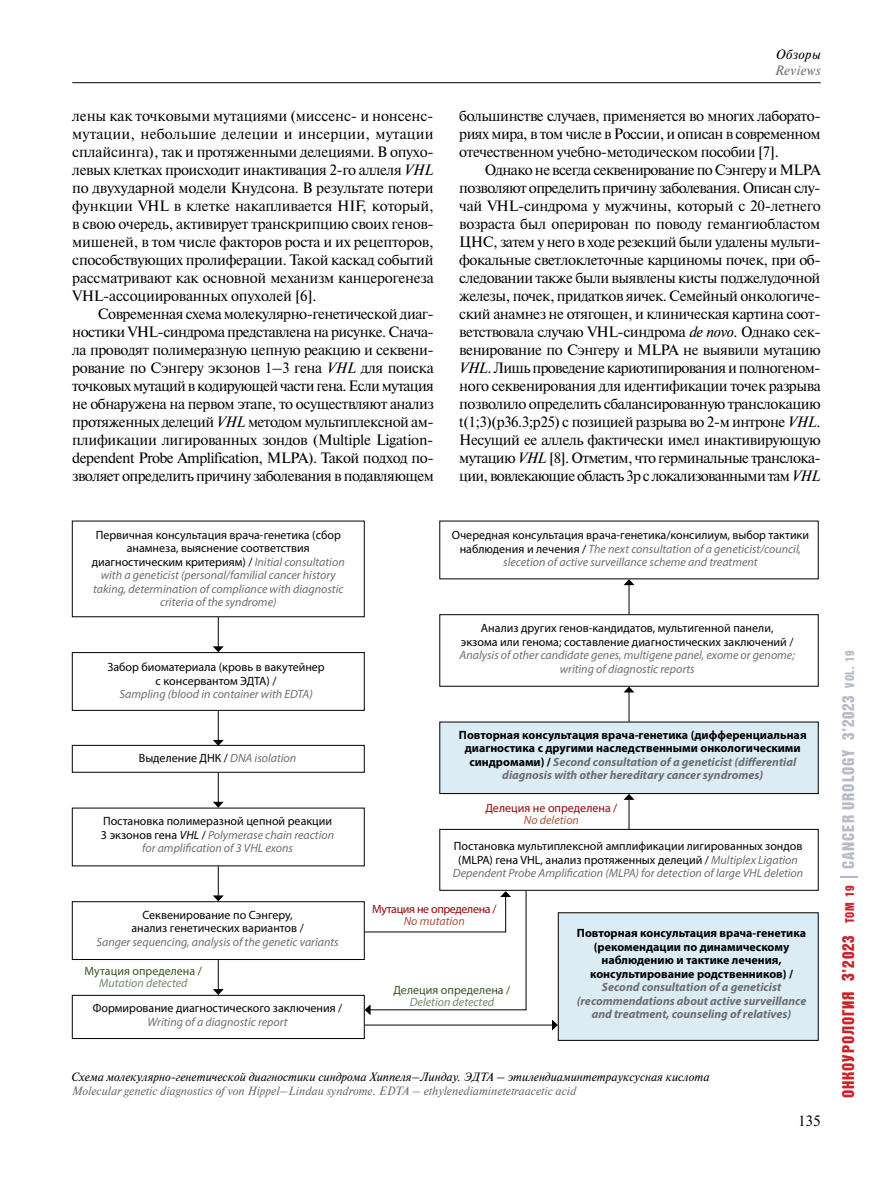
<style>
.page{position:relative;width:893px;height:1191px;background:#fff}
.page>*{position:absolute;margin:0;border:0;box-sizing:border-box;transform-origin:0 0}
.t1{font:16.5px "Bastion Kontrast Alt C";letter-spacing:.05em;color:#b7bbca}
.t2{font:15px/18px "Newton C";letter-spacing:-.035em;color:#000;text-align:justify}
.t3{font:italic 13.5px "Newton C";letter-spacing:.03em;color:#6d6e71}
.t4{font:italic 13.5px "Newton C";letter-spacing:.03em;color:#000}
.t5{font:italic 12px/13.5px "Myriad Pro";color:#6d6e71;text-align:center}
.t6{font:12px/13.5px "Myriad Pro";color:#000;text-align:center}
.t7{font:700 12px/13.5px "Myriad Pro";color:#000;text-align:center}
.t8{font:italic 700 12px/13.5px "Myriad Pro";color:#6d6e71;text-align:center}
.t9{font:italic 12px "Newton C";color:#000}
.t10{font:italic 12px "Newton C";color:#6d6e71}
.t11{font:12px "Myriad Pro";color:#385623}
.t12{font:italic 12px "Myriad Pro";color:#748965}
.t13{font:12px "Myriad Pro";letter-spacing:-.03em;color:#94070a}
.t14{font:italic 12px "Myriad Pro";color:#b1513b}
.t15{font:12px "Myriad Pro";letter-spacing:-.005em;color:#94070a}
.s1{font-style:italic}
.s2{font-style:normal;color:#000}
.s3{font-style:italic;color:#6d6e71}
.s4{color:#000}
.s5{color:#c9242b}
.s6{font-size:17.1px;color:#c9242b}
.s7{font-size:12.3px;color:#c9242b}
.s8{font-size:12.3px}
</style>
<div class="page">
<hr style="left:72px;top:82px;width:749px;height:1px;background:#000">
<svg style="left:840px;top:876px;width:18px;height:1px"></svg>
<div style="left:440px;top:722px;width:378px;height:71px;background:#dcecf5"></div>
<div style="left:439px;top:721px;width:380px;height:73px;border:1px solid #000"></div>
<div style="left:439px;top:829px;width:380px;height:61px;border:1px solid #000"></div>
<div style="left:558px;top:912px;width:260px;height:128px;background:#dcecf5"></div>
<div style="left:72px;top:652px;width:293px;height:59px;border:1px solid #000"></div>
<div style="left:72px;top:745px;width:293px;height:27px;border:1px solid #000"></div>
<div style="left:72px;top:901px;width:293px;height:59px;border:1px solid #000"></div>
<div style="left:72px;top:995px;width:293px;height:44px;border:1px solid #000"></div>
<div style="left:439px;top:614px;width:380px;height:72px;border:1px solid #000"></div>
<hr style="left:218px;top:617px;width:1px;height:30px;background:#000">
<svg style="left:213px;top:646px;width:11px;height:6px"></svg>
<hr style="left:629px;top:584px;width:1px;height:30px;background:#000">
<svg style="left:623px;top:579px;width:11px;height:6px"></svg>
<hr style="left:629px;top:691px;width:1px;height:30px;background:#000">
<svg style="left:623px;top:686px;width:11px;height:6px"></svg>
<hr style="left:629px;top:799px;width:1px;height:30px;background:#000">
<svg style="left:623px;top:794px;width:11px;height:6px"></svg>
<hr style="left:218px;top:711px;width:1px;height:30px;background:#000">
<svg style="left:213px;top:740px;width:11px;height:6px"></svg>
<hr style="left:218px;top:772px;width:1px;height:30px;background:#000">
<svg style="left:213px;top:802px;width:11px;height:5px"></svg>
<hr style="left:218px;top:866px;width:1px;height:30px;background:#000">
<svg style="left:213px;top:895px;width:11px;height:6px"></svg>
<hr style="left:218px;top:960px;width:1px;height:30px;background:#000">
<svg style="left:213px;top:989px;width:11px;height:6px"></svg>
<hr style="left:365px;top:1024px;width:188px;height:1px;background:#000">
<svg style="left:552px;top:1019px;width:6px;height:11px"></svg>
<svg style="left:364px;top:890px;width:163px;height:125px"></svg>
<p class="t2" style="left:72px;top:107px;width:363px">лены как точковыми мутациями (миссенс- и нонсенс&shy;мутации, небольшие делеции и инсерции, мутации сплайсинга), так и протяженными делециями. В опухо&shy;левых клетках происходит инактивация 2-го аллеля <span class="s1">VHL </span>по двухударной модели Кнудсона. В результате потери функции VHL в клетке накапливается HIF, который, в свою очередь, активирует транскрипцию своих генов&shy;мишеней, в том числе факторов роста и их рецепторов, способствующих пролиферации. Такой каскад событий рассматривают как основной механизм канцерогенеза VHL-ассоциированных опухолей [6].</p>
<p class="t2" style="left:72px;top:305px;width:363px;text-indent:26px">Современная схема молекулярно-генетической диаг&shy;ностики VHL-синдрома представлена на рисунке. Снача&shy;ла проводят полимеразную цепную реакцию и секвени&shy;рование по Сэнгеру экзонов 1–3 гена <span class="s1">VHL</span> для поиска точковых мутаций в кодирующей части гена. Если мутация не обнаружена на первом этапе, то осуществляют анализ протяженных делеций <span class="s1">VHL</span> методом мультиплексной ам&shy;плификации лигированных зондов (Multiple Ligation&shy;dependent Probe Amplification, MLPA). Такой подход по&shy;зволяет определить причину заболевания в подавляющем</p>
<p class="t5" style="left:92px;top:527px;width:254px"><span class="s2">Первичная консультация врача-генетика (сбор анамнеза, выяснение соответствия диагностическим критериям) /</span> Initial consultation with a geneticist (personal/familial cancer history taking, determination of compliance with diagnostic criteria of the syndrome)</p>
<p class="t6" style="left:108px;top:660px;width:219px">Забор биоматериала (кровь в вакутейнер с консервантом ЭДТА) /</p>
<p class="t5" style="left:119px;top:687px;width:195px">Sampling (blood in container with EDTA)</p>
<p class="t6" style="left:139px;top:751px;width:159px">Выделение ДНК / <span class="s3">DNA isolation</span></p>
<p class="t5" style="left:101px;top:814px;width:235px"><span class="s2">Постановка полимеразной цепной реакции<br>3 экзонов гена</span> <span class="s4">VHL</span> <span class="s2">/</span> Polymerase chain reaction for amplification of 3 VHL exons</p>
<p class="t4" style="left:777px;top:47px;width:46px">Обзоры</p>
<p class="t3" style="left:775px;top:63px;width:47px">Reviews</p>
<p class="t2" style="left:459px;top:107px;width:363px">большинстве случаев, применяется во многих лаборато&shy;риях мира, в том числе в России, и описан в современном отечественном учебно-методическом пособии [7].</p>
<p class="t2" style="left:459px;top:161px;width:363px;text-indent:26px">Однако не всегда секвенирование по Сэнгеру и MLPA позволяют определить причину заболевания. Описан слу&shy;чай VHL-синдрома у мужчины, который с 20-летнего возраста был оперирован по поводу гемангиобластом ЦНС, затем у него в ходе резекций были удалены мульти&shy;фокальные светлоклеточные карциномы почек, при об&shy;следовании также были выявлены кисты поджелудочной железы, почек, придатков яичек. Семейный онкологиче&shy;ский анамнез не отягощен, и клиническая картина соот&shy;ветствовала случаю VHL-синдрома <span class="s1">de novo</span>. Однако сек&shy;венирование по Сэнгеру и MLPA не выявили мутацию <span class="s1">VHL</span>. Лишь проведение кариотипирования и полногеном&shy;ного секвенирования для идентификации точек разрыва позволило определить сбалансированную транслокацию t(1;3)(p36.3;p25) с позицией разрыва во 2-м интроне <span class="s1">VHL</span>.<br>Несущий ее аллель фактически имел инактивирующую мутацию <span class="s1">VHL</span> [8]. Отметим, что герминальные транслока&shy;ции, вовлекающие область 3р с локализованными там <span class="s1">VHL</span></p>
<p class="t5" style="left:452px;top:528px;width:359px"><span class="s2">Очередная консультация врача-генетика/консилиум, выбор тактики наблюдения и лечения /</span> The next consultation of a geneticist/council, slecetion of active surveillance scheme and treatment</p>
<p class="t6" style="left:461px;top:621px;width:334px">Анализ других генов-кандидатов, мультигенной панели,<br>экзома или генома; составление диагностических заключений /</p>
<p class="t5" style="left:459px;top:648px;width:337px">Analysis of other candidate genes, multigene panel, exome or genome; writing of diagnostic reports</p>
<p class="t7" style="left:459px;top:727px;width:349px">Повторная консультация врача-генетика (дифференциальная диагностика с другими наследственными онкологическими синдромами) / <span class="s3">Second consultation of a geneticist (differential diagnosis with other hereditary cancer syndromes)</span></p>
<p class="t15" style="left:485px;top:800px;width:133px">Делеция не определена /</p>
<p class="t14" style="left:524px;top:812px;width:57px">No deletion</p>
<p class="t6" style="left:453px;top:839px;width:352px">Постановка мультиплексной амплификации лигированных зондов (MLPA) гена VHL, анализ протяженных делеций / <span class="s3">Multiplex Ligation<br>Dependent Probe Amplification (MLPA) for detection of large VHL deletion</span></p>
<p class="t6" style="left:131px;top:907px;width:174px">Секвенирование по Сэнгеру, анализ генетических вариантов /</p>
<p class="t5" style="left:96px;top:934px;width:244px">Sanger sequencing, analysis of the genetic variants</p>
<p class="t11" style="left:85px;top:963px;width:119px">Мутация определена /</p>
<p class="t12" style="left:99px;top:975px;width:90px">Mutation detected</p>
<p class="t6" style="left:93px;top:1001px;width:251px">Формирование диагностического заключения /</p>
<p class="t5" style="left:147px;top:1014px;width:142px">Writing of a diagnostic report</p>
<p class="t13" style="left:372px;top:901px;width:126px">Мутация не определена /</p>
<p class="t14" style="left:404px;top:913px;width:63px">No mutation</p>
<p class="t11" style="left:393px;top:982px;width:118px">Делеция определена /</p>
<p class="t12" style="left:410px;top:994px;width:86px">Deletion detected</p>
<p class="t7" style="left:577px;top:926px;width:231px">Повторная консультация врача-генетика (рекомендации по динамическому наблюдению и тактике лечения, консультирование родственников) /</p>
<p class="t8" style="left:577px;top:980px;width:231px">Second consultation of a geneticist (recommendations about active surveillance and treatment, counseling of relatives)</p>
<p class="t9" style="left:72px;top:1069px;width:639px">Схема молекулярно-генетической диагностики синдрома Хиппеля–Линдау. ЭДТА – этилендиаминтетрауксусная кислота</p>
<p class="t10" style="left:72px;top:1084px;width:506px">Molecular genetic diagnostics of von Hippel–Lindau syndrome. EDTA – ethylenediaminetetraacetic acid</p>
<p class="t2" style="left:798px;top:1112px;width:24px">135</p>
<p class="t1" style="left:840px;top:1097px;width:448px;rotate:-90deg"><span class="s5">ОНКОУРОЛОГИЯ</span> <span class="s6">3</span><span class="s5">’2023</span> <span class="s7">ТОМ 19</span> CANCER UROLOGY 3’2023 <span class="s8">VOL. 19</span></p>
</div>
